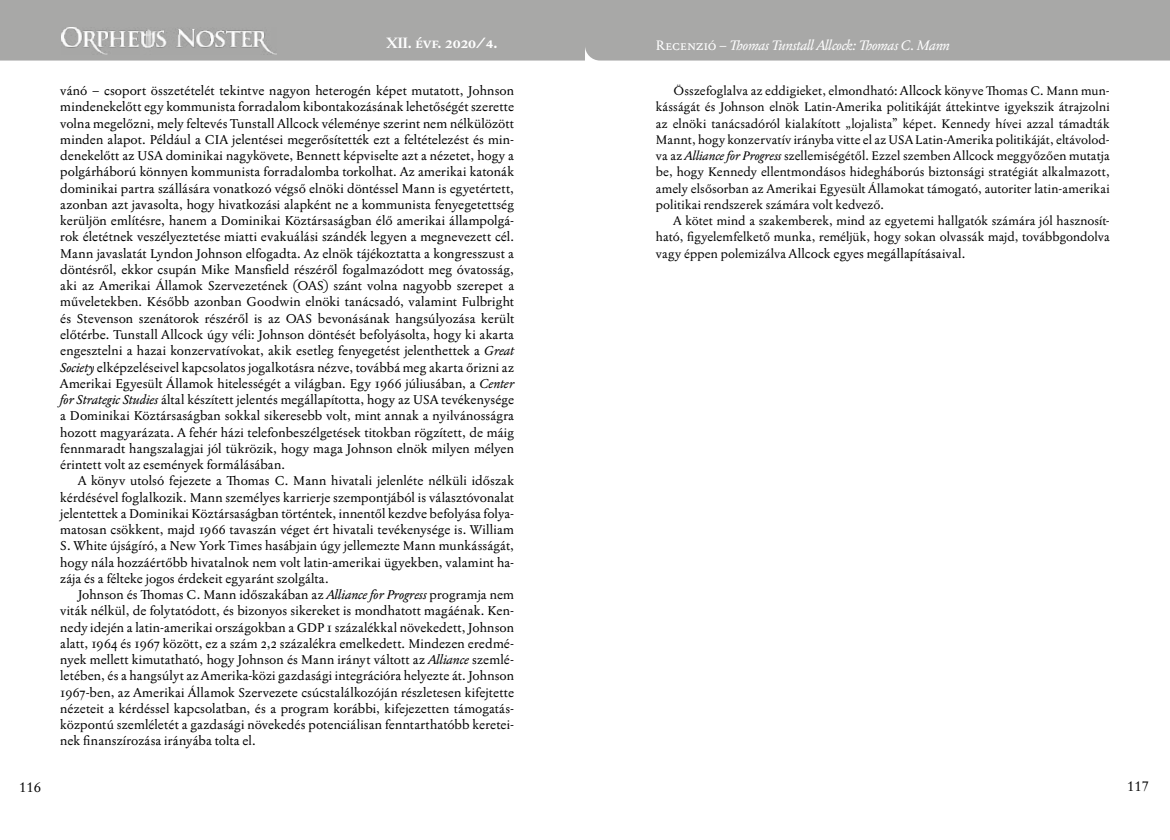
<style>
.page{position:relative;width:1170px;height:840px;background:#fff}
.page>*{position:absolute;margin:0;border:0;box-sizing:border-box;transform-origin:0 0}
.t1{font:700 15px "Jannon T Moderne Pro";color:#fff}
.t2{font:italic 13.75px "Jannon T Moderne Pro";letter-spacing:-.01em;color:#fff}
.t3{font:13.75px "Jannon T Moderne Pro";color:#000}
.kenyér{font:12.88px/16.2px "Jannon T Moderne Pro";color:#000;text-align:justify}
.kenyér-2{font:12.5px/16.2px "Jannon T Moderne Pro";letter-spacing:.005em;color:#000;text-align:justify}
.s1{font-style:normal}
.s2{font-style:italic}
.s3{font-size:12.88px}
.s4{font-size:12.5px}
</style>
<div class="page">
<div style="left:0;top:0;width:1169px;height:61px;background:#a8a8a7"></div>
<p class="t1" style="left:386px;top:33px;width:112px">XII. évf. 2020/4.</p>
<p class="t2" style="left:656px;top:36px;width:295px"><span class="s1">Recenzió –</span> Thomas Tunstall Allcock: Thomas C. Mann</p>
<p class="kenyér" style="left:60px;top:83px;width:455px">vánó – csoport összetételét tekintve nagyon heterogén képet mutatott, Johnson mindenekelőtt egy kommunista forradalom kibontakozásának lehetőségét szerette volna megelőzni, mely feltevés Tunstall Allcock véleménye szerint nem nélkülözött minden alapot. Például a CIA jelentései megerősítették ezt a feltételezést és min&shy;denekelőtt az USA dominikai nagykövete, Bennett képviselte azt a nézetet, hogy a polgárháború könnyen kommunista forradalomba torkolhat. Az amerikai katonák dominikai partra szállására vonatkozó végső elnöki döntéssel Mann is egyetértett, azonban azt javasolta, hogy hivatkozási alapként ne a kommunista fenyegetettség kerüljön említésre, hanem a Dominikai Köztársaságban élő amerikai állampolgá&shy;rok életétnek veszélyeztetése miatti evakuálási szándék legyen a megnevezett cél.<br>Mann javaslatát Lyndon Johnson elfogadta. Az elnök tájékoztatta a kongresszust a döntésről, ekkor csupán Mike Mansfield részéről fogalmazódott meg óvatosság, aki az Amerikai Államok Szervezetének (OAS) szánt volna nagyobb szerepet a műveletekben. Később azonban Goodwin elnöki tanácsadó, valamint Fulbright és Stevenson szenátorok részéről is az OAS bevonásának hangsúlyozása került előtérbe. Tunstall Allcock úgy véli: Johnson döntését befolyásolta, hogy ki akarta engesztelni a hazai konzervatívokat, akik esetleg fenyegetést jelenthettek a <span class="s2">Great Society</span> elképzeléseivel kapcsolatos jogalkotásra nézve, továbbá meg akarta őrizni az Amerikai Egyesült Államok hitelességét a világban. Egy 1966 júliusában, a <span class="s2">Center for Strategic Studies</span> által készített jelentés megállapította, hogy az USA tevékenysége a Dominikai Köztársaságban sokkal sikeresebb volt, mint annak a nyilvánosságra hozott magyarázata. A fehér házi telefonbeszélgetések titokban rögzített, de máig fennmaradt hangszalagjai jól tükrözik, hogy maga Johnson elnök milyen mélyen érintett volt az események formálásában.</p>
<p class="kenyér" style="left:60px;top:473px;width:455px;text-indent:18px">A könyv utolsó fejezete a Thomas C. Mann hivatali jelenléte nélküli időszak kérdésével foglalkozik. Mann személyes karrierje szempontjából is választóvonalat jelentettek a Dominikai Köztársaságban történtek, innentől kezdve befolyása folya&shy;matosan csökkent, majd 1966 tavaszán véget ért hivatali tevékenysége is. William S. White újságíró, a New York Times hasábjain úgy jellemezte Mann munkásságát, hogy nála hozzáértőbb hivatalnok nem volt latin-amerikai ügyekben, valamint ha&shy;zája és a félteke jogos érdekeit egyaránt szolgálta.</p>
<p class="kenyér" style="left:60px;top:586px;width:455px;text-indent:18px">Johnson és Thomas C. Mann időszakában az <span class="s2">Alliance for Progress</span> programja nem viták nélkül, de folytatódott, és bizonyos sikereket is mondhatott magáénak. Ken&shy;nedy idején a latin-amerikai országokban a GDP 1 százalékkal növekedett, Johnson alatt, 1964 és 1967 között, ez a szám 2,2 százalékra emelkedett. Mindezen eredmé&shy;nyek mellett kimutatható, hogy Johnson és Mann irányt váltott az <span class="s2">Alliance</span> szemlé&shy;letében, és a hangsúlyt az Amerika-közi gazdasági integrációra helyezte át. Johnson 1967-ben, az Amerikai Államok Szervezete csúcstalálkozóján részletesen kifejtette nézeteit a kérdéssel kapcsolatban, és a program korábbi, kifejezetten támogatás&shy;központú szemléletét a gazdasági növekedés potenciálisan fenntarthatóbb keretei&shy;nek finanszírozása irányába tolta el.</p>
<p class="kenyér-2" style="left:656px;top:83px;width:455px;text-indent:18px">Összefoglalva az eddigieket, elmondható: <span class="s3">Allcock</span> könyve Thomas C. Mann mun&shy;kásságát és Johnson elnök Latin-Amerika politikáját áttekintve igyekszik átrajzolni az elnöki tanácsadóról kialakított „lojalista” képet. Kennedy hívei azzal támadták Mannt, hogy konzervatív irányba vitte el az USA Latin-Amerika politikáját, eltávolod&shy;va az <span class="s2">Alliance for Progress</span> szellemiségétől. Ezzel szemben Allcock meggyőzően mutatja be, hogy Kennedy ellentmondásos hidegháborús biztonsági stratégiát alkalmazott, amely elsősorban az Amerikai Egyesült Államokat támogató, autoriter latin-amerikai politikai rendszerek számára volt kedvező.</p>
<p class="kenyér-2" style="left:656px;top:213px;width:455px;text-align:right">A kötet mind a szakemberek, mind az egyetemi hallgatók számára jól hasznosít&shy;ható, figyelemfelkető munka, reméljük, hogy sokan olvassák majd, továbbgondolva</p>
<p class="kenyér" style="left:656px;top:245px;width:311px"><span class="s4">vagy éppen polemizálva</span> Allcock egyes megállapításaival.</p>
<p class="t3" style="left:19px;top:778px;width:23px">116</p>
<p class="t3" style="left:1126px;top:778px;width:23px">117</p>
</div>
